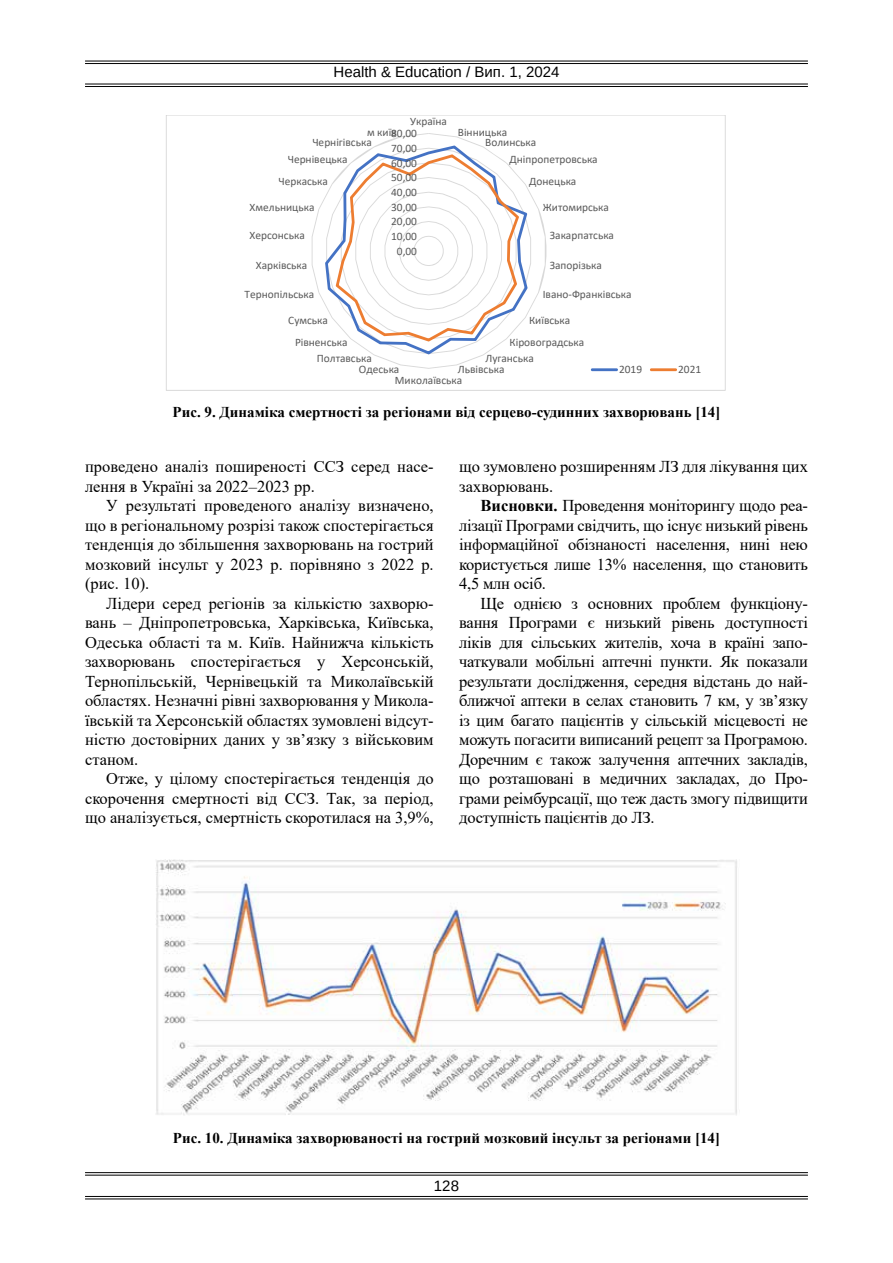
<style>
.page{position:relative;width:893px;height:1263px;background:#fff}
.page>*{position:absolute;margin:0;border:0;box-sizing:border-box;transform-origin:0 0}
.t1{font:16.5px/19.5px "Times New Roman";color:#000;text-align:justify}
.t2{font:700 15px "Times New Roman";color:#000}
.t3{font:15px "Arimo";color:#000}
.t4{font:11.4px/22px "Calibri";color:#595959;text-align:center}
.s1{font-weight:700}
</style>
<div class="page">
<hr style="left:85px;top:84px;width:723px;height:1px;background:#000">
<hr style="left:85px;top:86px;width:723px;height:1px;background:#000">
<hr style="left:85px;top:61px;width:723px;height:1px;background:#000">
<hr style="left:85px;top:63px;width:723px;height:1px;background:#000">
<hr style="left:85px;top:1196px;width:723px;height:1px;background:#000">
<hr style="left:85px;top:1199px;width:723px;height:1px;background:#000">
<hr style="left:85px;top:1172px;width:723px;height:1px;background:#000">
<hr style="left:85px;top:1175px;width:723px;height:1px;background:#000">
<svg style="left:166px;top:115px;width:560px;height:276px"></svg>
<img style="left:156px;top:859px;width:581px;height:256px">
<p class="t3" style="left:334px;top:63px;width:227px">Health &amp; Education / Вип. 1, 2024</p>
<p class="t4" style="left:410px;top:109px;width:38px">Україна</p>
<p class="t4" style="left:485px;top:126px;width:53px;line-height:10.5px;text-align:left;text-indent:-27px">Вінницька<br>Волинська</p>
<p class="t4" style="left:510px;top:148px;width:90px">Дніпропетровська<br>Донецька</p>
<p class="t4" style="left:543px;top:196px;width:68px">Житомирська</p>
<p class="t4" style="left:550px;top:224px;width:66px">Закарпатська</p>
<p class="t4" style="left:550px;top:254px;width:54px">Запорізька</p>
<p class="t4" style="left:543px;top:282px;width:90px">Івано‐Франківська</p>
<p class="t4" style="left:510px;top:308px;width:76px">Київська<br>Кіровоградська</p>
<p class="t4" style="left:485px;top:347px;width:50px">Луганська</p>
<p class="t4" style="left:458px;top:358px;width:48px">Львівська</p>
<p class="t4" style="left:395px;top:369px;width:69px">Миколаївська</p>
<p class="t4" style="left:367px;top:120px;width:31px">м київ</p>
<p class="t4" style="left:391px;top:122px;width:27px">80,00</p>
<p class="t4" style="left:312px;top:131px;width:61px">Чернігівська</p>
<p class="t4" style="left:391px;top:137px;width:27px">70,00</p>
<p class="t4" style="left:288px;top:148px;width:61px">Чернівецька</p>
<p class="t4" style="left:391px;top:152px;width:27px">60,00</p>
<p class="t4" style="left:391px;top:166px;width:27px">50,00</p>
<p class="t4" style="left:278px;top:170px;width:51px">Черкаська</p>
<p class="t4" style="left:391px;top:181px;width:27px">40,00</p>
<p class="t4" style="left:391px;top:196px;width:27px">30,00</p>
<p class="t4" style="left:250px;top:196px;width:66px">Хмельницька</p>
<p class="t4" style="left:391px;top:210px;width:27px">20,00</p>
<p class="t4" style="left:250px;top:224px;width:57px">Херсонська</p>
<p class="t4" style="left:391px;top:225px;width:27px">10,00</p>
<p class="t4" style="left:397px;top:240px;width:22px">0,00</p>
<p class="t4" style="left:256px;top:254px;width:53px">Харківська</p>
<p class="t4" style="left:245px;top:282px;width:71px">Тернопільська</p>
<p class="t4" style="left:288px;top:308px;width:41px">Сумська</p>
<p class="t4" style="left:295px;top:330px;width:54px">Рівненська</p>
<p class="t4" style="left:317px;top:347px;width:57px">Полтавська</p>
<p class="t4" style="left:359px;top:358px;width:42px">Одеська</p>
<p class="t4" style="left:619px;top:358px;width:25px">2019</p>
<p class="t4" style="left:678px;top:358px;width:25px">2021</p>
<p class="t2" style="left:173px;top:401px;width:549px">Рис. 9. Динаміка смертності за регіонами від серцево-судинних захворювань [14]</p>
<p class="t1" style="left:85px;top:456px;width:350px">проведено аналіз поширеності ССЗ серед насе&shy;лення в Україні за 2022–2023 рр.</p>
<p class="t1" style="left:85px;top:495px;width:350px;text-indent:21px">У результаті проведеного аналізу визначено, що в регіональному розрізі також спостерігається тенденція до збільшення захворювань на гострий мозковий інсульт у 2023 р. порівняно з 2022 р. (рис. 10).</p>
<p class="t1" style="left:85px;top:593px;width:350px;text-indent:21px">Лідери серед регіонів за кількістю захворю&shy;вань – Дніпропетровська, Харківська, Київська, Одеська області та м. Київ. Найнижча кількість захворювань спостерігається у Херсонській, Тернопільській, Чернівецькій та Миколаївській областях. Незначні рівні захворювання у Микола&shy;ївській та Херсонській областях зумовлені відсут&shy;ністю достовірних даних у зв’язку з військовим станом.</p>
<p class="t1" style="left:85px;top:768px;width:350px;text-indent:21px">Отже, у цілому спостерігається тенденція до скорочення смертності від ССЗ. Так, за період, що аналізується, смертність скоротилася на 3,9%,</p>
<p class="t1" style="left:459px;top:456px;width:350px">що зумовлено розширенням ЛЗ для лікування цих захворювань.</p>
<p class="t1" style="left:459px;top:495px;width:350px;text-indent:21px"><span class="s1">Висновки.</span> Проведення моніторингу щодо реа&shy;лізації Програми свідчить, що існує низький рівень інформаційної обізнаності населення, нині нею користується лише 13% населення, що становить 4,5 млн осіб.</p>
<p class="t1" style="left:459px;top:593px;width:350px;text-indent:21px">Ще однією з основних проблем функціону&shy;вання Програми є низький рівень доступності ліків для сільських жителів, хоча в країні запо&shy;чаткували мобільні аптечні пункти. Як показали результати дослідження, середня відстань до най&shy;ближчої аптеки в селах становить 7 км, у зв’язку із цим багато пацієнтів у сільській місцевості не можуть погасити виписаний рецепт за Програмою.<br>Доречним є також залучення аптечних закладів, що розташовані в медичних закладах, до Про&shy;грами реімбурсації, що теж дасть змогу підвищити доступність пацієнтів до ЛЗ.</p>
<p class="t2" style="left:173px;top:1127px;width:549px">Рис. 10. Динаміка захворюваності на гострий мозковий інсульт за регіонами [14]</p>
<p class="t3" style="left:434px;top:1176px;width:27px">128</p>
</div>
